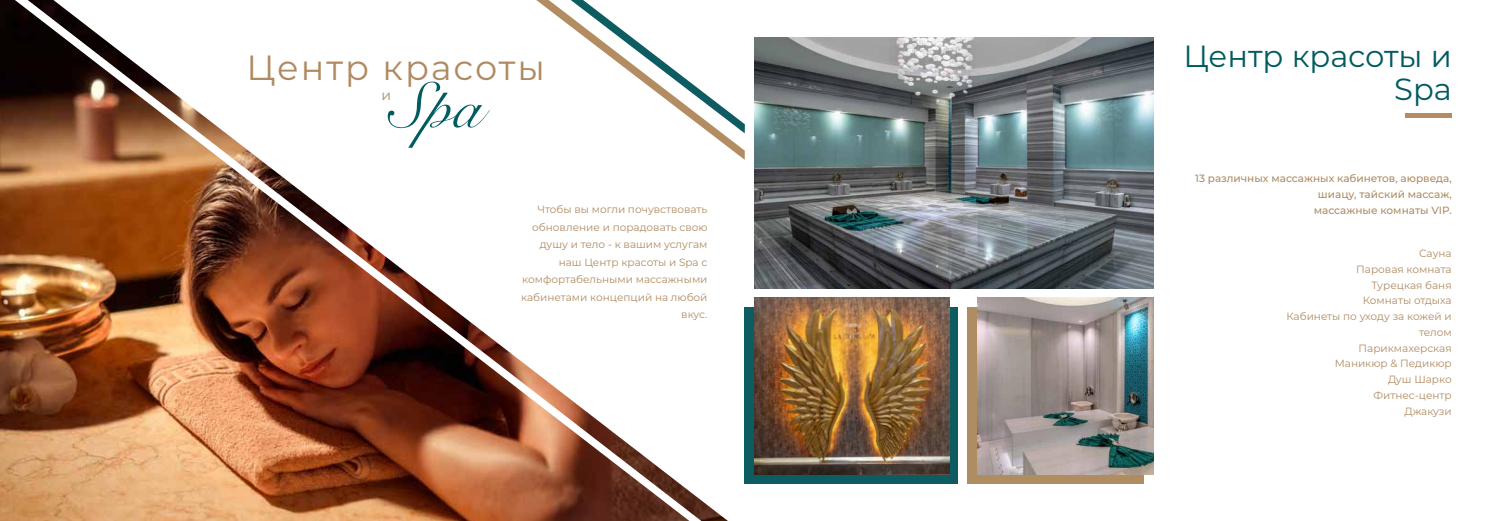
<style>
.page{position:relative;width:1489px;height:521px;background:#fff}
.page>*{position:absolute;margin:0;border:0;box-sizing:border-box;transform-origin:0 0}
.t1{font:63.88px "Snell Roundhand";color:#005c5f}
.t2{font:35px "Montserrat";letter-spacing:.06em;color:#af8a61}
.t3{font:30.62px/33.2px "Montserrat";color:#005b5e;text-align:right}
.t4{font:14px "Montserrat";color:#af8a61}
.t5{font:10.5px/15.8px "Montserrat";color:#af8c62;text-align:right}
.t6{font:500 10.5px/15.8px "Montserrat";color:#af8c62;text-align:right}
</style>
<div class="page">
<svg style="left:737px;top:118px;width:7px;height:41px"></svg>
<img style="left:0;top:0;width:737px;height:521px">
<div style="left:1404px;top:113px;width:47px;height:5px;background:#b38c61"></div>
<div style="left:744px;top:307px;width:214px;height:177px;background:#0d5c61"></div>
<div style="left:967px;top:307px;width:176px;height:177px;background:#b08c61"></div>
<img style="left:754px;top:37px;width:399px;height:252px">
<img style="left:754px;top:298px;width:195px;height:177px">
<img style="left:977px;top:298px;width:176px;height:177px">
<h2 class="t2" style="left:246px;top:43px;width:300px">Центр красоты</h2>
<h3 class="t4" style="left:381px;top:86px;width:11px">и</h3>
<h1 class="t1" style="left:389px;top:56px;width:94px">Spa</h1>
<p class="t5" style="left:521px;top:200px;width:188px;line-height:17.5px">Чтобы вы могли почувствовать обновление и порадовать свою душу и тело - к вашим услугам наш Центр красоты и Spa с комфортабельными массажными кабинетами концепций на любой вкус.</p>
<h3 class="t3" style="left:1183px;top:39px;width:269px">Центр красоты и<br>Spa</h3>
<p class="t6" style="left:1195px;top:170px;width:258px">13 различных массажных кабинетов, аюрведа, шиацу, тайский массаж,<br>массажные комнаты VIP.</p>
<p class="t5" style="left:1286px;top:245px;width:167px">Сауна<br>Паровая комната<br>Турецкая баня<br>Комнаты отдыха<br>Кабинеты по уходу за кожей и телом<br>Парикмахерская<br>Маникюр &amp; Педикюр<br>Душ Шарко<br>Фитнес-центр<br>Джакузи</p>
</div>
